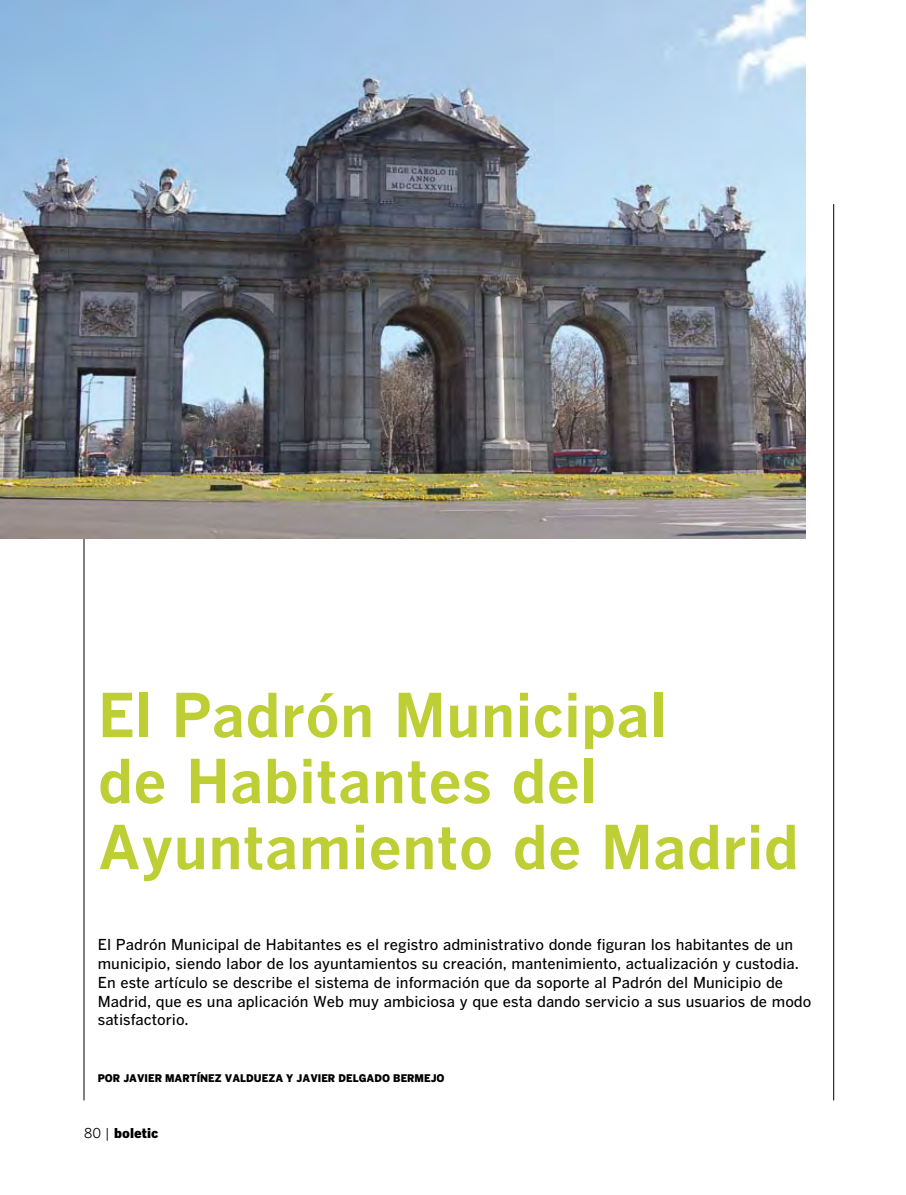
<style>
.page{position:relative;width:906px;height:1195px;background:#fff}
.page>*{position:absolute;margin:0;border:0;box-sizing:border-box;transform-origin:0 0}
.t1{font:700 60px/66px "Benton Gothic";color:#bdcf34}
.t2{font:500 15px/18.8px "Benton Gothic";color:#000}
.t3{font:900 13.5px "Benton Gothic";color:#000}
.t4{font:900 10.5px "Benton Gothic";color:#000}
.s1{font-weight:400}
</style>
<div class="page">
<hr style="left:84px;top:204px;width:1px;height:896px;background:#000">
<hr style="left:833px;top:204px;width:1px;height:896px;background:#000">
<img style="left:0;top:0;width:806px;height:538px">
<h1 class="t1" style="left:98px;top:681px;width:702px">El Padrón Municipal<br>de Habitantes del<br>Ayuntamiento de Madrid</h1>
<p class="t2" style="left:98px;top:935px;width:715px">El Padrón Municipal de Habitantes es el registro administrativo donde figuran los habitantes de un municipio, siendo labor de los ayuntamientos su creación, mantenimiento, actualización y custodia.<br>En este artículo se describe el sistema de información que da soporte al Padrón del Municipio de Madrid, que es una aplicación Web muy ambiciosa y que esta dando servicio a sus usuarios de modo satisfactorio.</p>
<p class="t4" style="left:98px;top:1071px;width:348px">POR JAVIER MARTÍNEZ VALDUEZA Y JAVIER DELGADO BERMEJO</p>
<p class="t3" style="left:84px;top:1124px;width:75px"><span class="s1">80 |</span> boletic</p>
</div>
